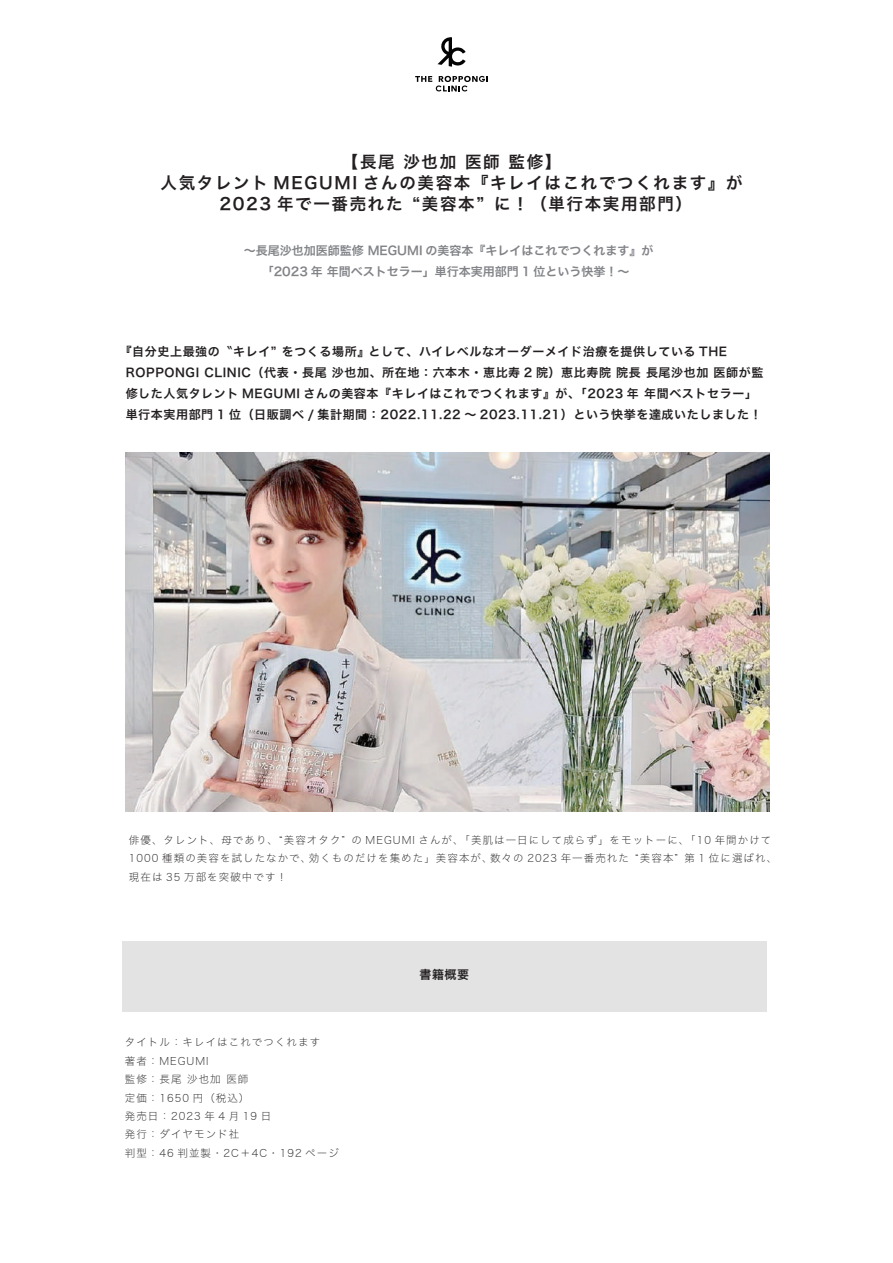
<style>
.page{position:relative;width:893px;height:1263px;background:#fff}
.page>*{position:absolute;margin:0;border:0;box-sizing:border-box;transform-origin:0 0}
.t1{font:16.5px/21px "Hiragino Sans W6";letter-spacing:.1em;color:#231f20;text-align:center}
.t2{font:12px/21px "Hiragino Sans W6";letter-spacing:.05em;color:#231f20}
.t3{font:12px/21px "Hiragino Sans W6";color:#818387;text-align:center}
.t4{font:10.5px/18.3px "Hiragino Sans W1";letter-spacing:.1em;color:#231f20}
</style>
<div class="page">
<svg style="left:438px;top:37px;width:28px;height:30px"></svg>
<svg style="left:415px;top:76px;width:73px;height:15px"></svg>
<img style="left:126px;top:453px;width:644px;height:359px">
<div style="left:122px;top:942px;width:645px;height:70px;background:#e3e3e3"></div>
<h1 class="t1" style="left:161px;top:150px;width:583px">【長尾 沙也加 医師 監修】<br>人気タレント MEGUMI さんの美容本『キレイはこれでつくれます』が<br>2023 年で一番売れた “美容本” に！（単行本実用部門）</h1>
<p class="t3" style="left:244px;top:239px;width:411px">～長尾沙也加医師監修 MEGUMI の美容本『キレイはこれでつくれます』が「2023 年 年間ベストセラー」単行本実用部門 1 位という快挙！～</p>
<p class="t2" style="left:126px;top:340px;width:639px;text-indent:-6px">『自分史上最強の〝キレイ” をつくる場所』として、ハイレベルなオーダーメイド治療を提供している THE ROPPONGI CLINIC（代表・長尾 沙也加、所在地：六本木・恵比寿 2 院）恵比寿院 院長 長尾沙也加 医師が監修した人気タレント MEGUMI さんの美容本『キレイはこれでつくれます』が、「2023 年 年間ベストセラー」単行本実用部門 1 位（日販調べ / 集計期間：2022.11.22 ～ 2023.11.21）という快挙を達成いたしました！</p>
<p class="t4" style="left:129px;top:830px;width:650px">俳優、タレント、母であり、“美容オタク” の MEGUMI さんが、「美肌は一日にして成らず」をモットーに、「10 年間かけて<br>1000 種類の美容を試したなかで、効くものだけを集めた」美容本が、数々の 2023 年一番売れた “美容本” 第 1 位に選ばれ、現在は 35 万部を突破中です！</p>
<p class="t4" style="left:125px;top:1032px;width:216px">タイトル：キレイはこれでつくれます<br>著者：MEGUMI<br>監修：長尾 沙也加 医師<br>定価：1650 円（税込）<br>発売日：2023 年 4 月 19 日<br>発行：ダイヤモンド社<br>判型：46 判並製・2C＋4C・192 ページ</p>
<p class="t2" style="left:419px;top:964px;width:51px">書籍概要</p>
</div>
